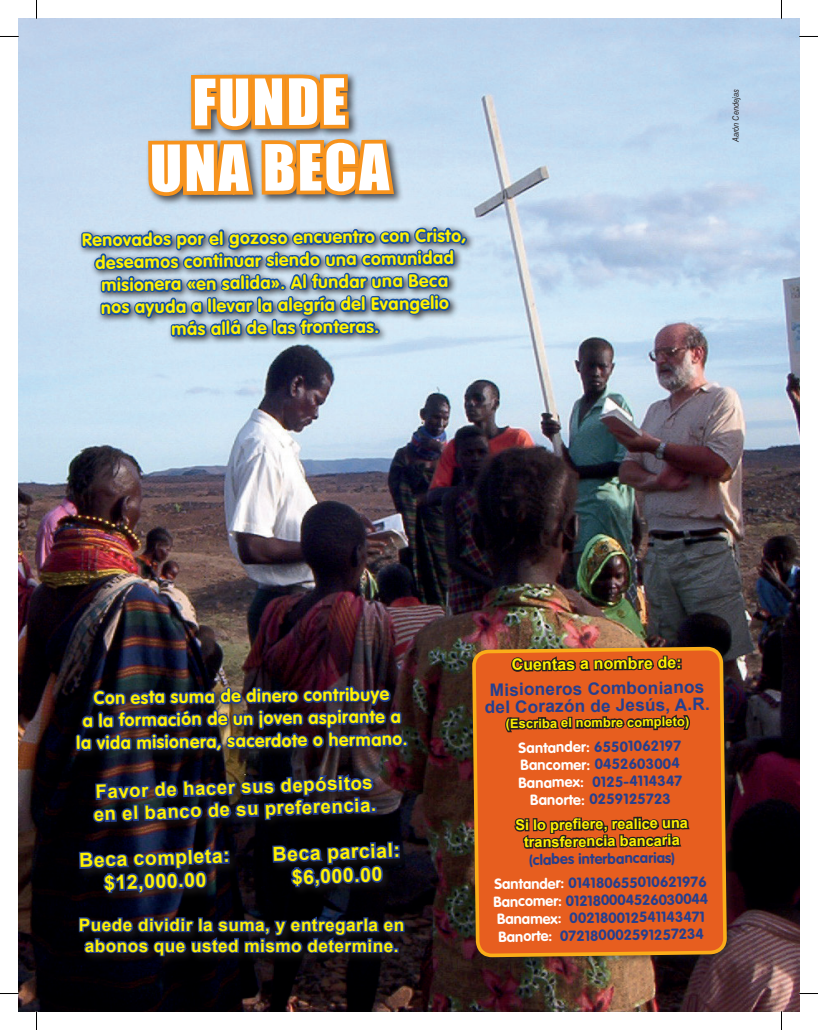
<style>
.page{position:relative;width:818px;height:1030px;background:#fff}
.page>*{position:absolute;margin:0;border:0;box-sizing:border-box;transform-origin:0 0}
.t1{font:59px "Impact";letter-spacing:.03em;color:#fff}
.t2{font:700 19.5px "Arial";color:#fff101}
.t3{font:700 18.5px "Arial";color:#fff101}
.t4{font:700 17.62px/22.5px "VAG Rounded";color:#fff101;text-align:center}
.t5{font:700 17.25px/20.6px "Arial";letter-spacing:.025em;color:#fff101;text-align:center}
.t6{font:700 17.25px "Arial";color:#253f8e}
.t7{font:700 15.88px "Arial";color:#fff101}
.t8{font:700 14.62px/17.5px "VAG Rounded";color:#253f8e}
.t9{font:700 14.62px/17.2px "Arial";color:#fff101;text-align:center}
.t10{font:700 12.75px "Arial";color:#fff101}
.t11{font:italic 8.75px "Arial Narrow";letter-spacing:.01em;color:#231f20}
.s1{color:#fff}
</style>
<div class="page">
<img style="left:19px;top:19px;width:779px;height:992px">
<div style="left:468px;top:642px;width:267px;height:324px;background:#231f20;opacity:.65"></div>
<img style="left:473px;top:648px;width:255px;height:364px">
<svg style="left:479px;top:647px;width:235px;height:300px;background:#d4581f"></svg>
<div style="left:76px;top:734px;width:5px;height:17px;border:3px solid #233f8d"></div>
<img style="left:77px;top:18px;width:392px;height:994px">
<svg style="left:0;top:36px;width:19px;height:1px"></svg>
<svg style="left:798px;top:36px;width:19px;height:1px"></svg>
<svg style="left:0;top:992px;width:19px;height:2px"></svg>
<svg style="left:798px;top:992px;width:19px;height:2px"></svg>
<svg style="left:36px;top:0;width:1px;height:19px"></svg>
<svg style="left:36px;top:1011px;width:1px;height:19px"></svg>
<p class="t1" style="left:192px;top:56px;width:155px">FUNDE</p>
<p class="t1" style="left:150px;top:122px;width:241px">UNA BECA</p>
<p class="t4" style="left:82px;top:229px;width:385px;rotate:-1deg">Renovados por el gozoso encuentro con Cristo, deseamos continuar siendo una comunidad misionera «en salida». Al fundar una Beca</p>
<p class="t4" style="left:101px;top:297px;width:349px;rotate:-1deg">nos ayuda a llevar la alegría del Evangelio</p>
<p class="t4" style="left:171px;top:318px;width:209px;rotate:-1deg">más allá de las fronteras.</p>
<p class="t11" style="left:729px;top:142px;width:54px;rotate:-90deg">Aarón Cendejas</p>
<p class="t4" style="left:93px;top:687px;width:297px;rotate:-1deg">Con esta suma de dinero contribuye</p>
<p class="t4" style="left:76px;top:710px;width:332px;rotate:-1deg">a la formación de un joven aspirante a la vida misionera, sacerdote o hermano.</p>
<p class="t3" style="left:95px;top:779px;width:278px;rotate:-2deg">Favor de hacer sus depósitos</p>
<p class="t3" style="left:93px;top:802px;width:284px;rotate:-2deg">en el banco de su preferencia.</p>
<p class="t2" style="left:79px;top:847px;width:152px;rotate:-2deg">Beca completa:</p>
<p class="t2" style="left:104px;top:870px;width:103px;rotate:-2deg">$12,000.00</p>
<p class="t2" style="left:272px;top:841px;width:129px;rotate:-2deg">Beca parcial:</p>
<p class="t2" style="left:291px;top:864px;width:92px;rotate:-2deg">$6,000.00</p>
<p class="t5" style="left:79px;top:915px;width:327px">Puede dividir la suma, y entregarla en abonos que usted mismo determine.</p>
<p class="t7" style="left:511px;top:654px;width:172px;rotate:-1deg">Cuentas a nombre de:</p>
<p class="t6" style="left:489px;top:678px;width:216px;rotate:-1deg">Misioneros Combonianos</p>
<p class="t6" style="left:484px;top:696px;width:226px;rotate:-1deg">del Corazón de Jesús, A.R.</p>
<p class="t10" style="left:505px;top:715px;width:185px;rotate:-1deg">(Escriba el nombre completo)</p>
<p class="t8" style="left:518px;top:739px;width:164px;rotate:-1deg"><span class="s1">Santander:</span> 65501062197</p>
<p class="t8" style="left:517px;top:757px;width:165px;rotate:-1deg"><span class="s1">Bancomer:</span> 0452603004<br><span class="s1">Banamex:</span> 0125-4114347</p>
<p class="t8" style="left:529px;top:791px;width:142px;rotate:-1deg"><span class="s1">Banorte:</span> 0259125723</p>
<p class="t9" style="left:515px;top:817px;width:174px;rotate:-1deg">Si lo prefi ere, realice una transferencia bancaria</p>
<p class="t8" style="left:528px;top:851px;width:147px;rotate:-1deg">(clabes interbancarias)</p>
<p class="t8" style="left:494px;top:876px;width:214px;rotate:-1deg"><span class="s1">Santander:</span> 014180655010621976</p>
<p class="t8" style="left:493px;top:893px;width:216px;rotate:-1deg"><span class="s1">Bancomer:</span> 012180004526030044</p>
<p class="t8" style="left:496px;top:911px;width:209px;rotate:-1deg"><span class="s1">Banamex:</span> 002180012541143471</p>
<p class="t8" style="left:498px;top:928px;width:207px;rotate:-1deg"><span class="s1">Banorte:</span> 072180002591257234</p>
</div>
